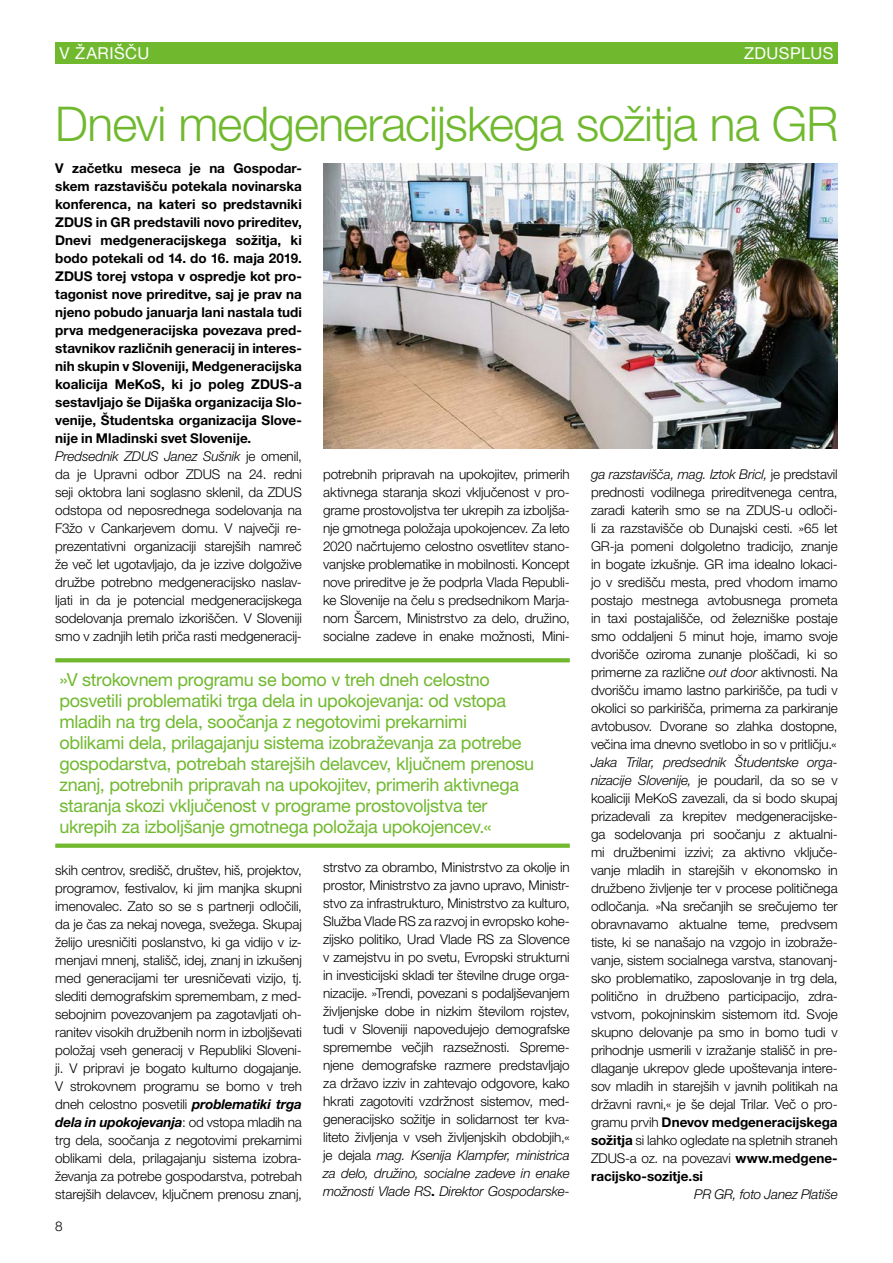
<style>
.page{position:relative;width:893px;height:1263px;background:#fff}
.page>*{position:absolute;margin:0;border:0;box-sizing:border-box;transform-origin:0 0}
.NASLOV{font:300 48px "Helvetica Neue LT Pro";letter-spacing:-.02em;color:#70b92f}
.izpostavek{font:18px/21px "Helvetica Neue LT Pro";letter-spacing:-.02em;color:#70b92f}
.PASICA{font:16.5px "Helvetica Neue LT Pro";letter-spacing:.025em;color:#fff}
.BODY{font:300 13.5px/18px "Helvetica Neue LT Pro";letter-spacing:-.01em;color:#000;text-align:justify}
.BODY-2{font:700 13.5px/18px "Helvetica Neue LT Pro";letter-spacing:-.005em;color:#000;text-align:justify}
.Avtor{font:italic 300 13.5px "Helvetica Neue LT Pro";letter-spacing:-.015em;color:#000}
.s1{font-style:italic}
.s2{font-weight:700}
.s3{font-weight:700;font-style:italic}
</style>
<div class="page">
<div style="left:55px;top:43px;width:783px;height:21px;background:#70b92f"></div>
<img style="left:323px;top:163px;width:515px;height:285px">
<svg style="left:55px;top:658px;width:515px;height:4px;background:#76bc38"></svg>
<div style="left:55px;top:843px;width:515px;height:5px;background:#70b92f"></div>
<p class="PASICA" style="left:60px;top:43px;width:91px">V ŽARIŠČU</p>
<p class="PASICA" style="left:744px;top:43px;width:91px">ZDUSPLUS</p>
<p class="NASLOV" style="left:55px;top:94px;width:785px">Dnevi medgeneracijskega sožitja na GR</p>
<p class="BODY-2" style="left:55px;top:159px;width:248px">V začetku meseca je na Gospodar&shy;skem razstavišču potekala novinarska konferenca, na kateri so predstavniki ZDUS in GR predstavili novo prireditev, Dnevi medgeneracijskega sožitja, ki bodo potekali od 14. do 16. maja 2019.<br>ZDUS torej vstopa v ospredje kot pro&shy;tagonist nove prireditve, saj je prav na njeno pobudo januarja lani nastala tudi prva medgeneracijska povezava pred&shy;stavnikov različnih generacij in interes&shy;nih skupin v Sloveniji, Medgeneracijska koalicija MeKoS, ki jo poleg ZDUS-a sestavljajo še Dijaška organizacija Slo&shy;venije, Študentska organizacija Slove&shy;nije in Mladinski svet Slovenije.</p>
<p class="BODY" style="left:55px;top:447px;width:248px"><span class="s1">Predsednik ZDUS Janez Sušnik</span> je omenil, da je Upravni odbor ZDUS na 24. redni seji oktobra lani soglasno sklenil, da ZDUS odstopa od neposrednega sodelovanja na F3žo v Cankarjevem domu. V največji re&shy;prezentativni organizaciji starejših namreč že več let ugotavljajo, da je izzive dolgožive družbe potrebno medgeneracijsko naslav&shy;ljati in da je potencial medgeneracijskega sodelovanja premalo izkoriščen. V Sloveniji smo v zadnjih letih priča rasti medgeneracij-</p>
<p class="BODY" style="left:323px;top:465px;width:248px">potrebnih pripravah na upokojitev, primerih aktivnega staranja skozi vključenost v pro&shy;grame prostovoljstva ter ukrepih za izboljša&shy;nje gmotnega položaja upokojencev. Za leto 2020 načrtujemo celostno osvetlitev stano&shy;vanjske problematike in mobilnosti. Koncept nove prireditve je že podprla Vlada Republi&shy;ke Slovenije na čelu s predsednikom Marja&shy;nom Šarcem, Ministrstvo za delo, družino, socialne zadeve in enake možnosti, Mini-</p>
<p class="BODY" style="left:591px;top:465px;width:248px"><span class="s1">ga razstavišča, mag. Iztok Bricl,</span> je predstavil prednosti vodilnega prireditvenega centra, zaradi katerih smo se na ZDUS-u odloči&shy;li za razstavišče ob Dunajski cesti. »65 let GR-ja pomeni dolgoletno tradicijo, znanje in bogate izkušnje. GR ima idealno lokaci&shy;jo v središču mesta, pred vhodom imamo postajo mestnega avtobusnega prometa in taxi postajališče, od železniške postaje smo oddaljeni 5 minut hoje, imamo svoje dvorišče oziroma zunanje ploščadi, ki so primerne za različne <span class="s1">out door</span> aktivnosti. Na dvorišču imamo lastno parkirišče, pa tudi v okolici so parkirišča, primerna za parkiranje avtobusov. Dvorane so zlahka dostopne, večina ima dnevno svetlobo in so v pritličju.«</p>
<p class="BODY" style="left:591px;top:753px;width:248px"><span class="s1">Jaka Trilar, predsednik Študentske orga&shy;nizacije Slovenije,</span> je poudaril, da so se v koaliciji MeKoS zavezali, da si bodo skupaj prizadevali za krepitev medgeneracijske&shy;ga sodelovanja pri soočanju z aktualni&shy;mi družbenimi izzivi; za aktivno vključe&shy;vanje mladih in starejših v ekonomsko in družbeno življenje ter v procese političnega odločanja. »Na srečanjih se srečujemo ter obravnavamo aktualne teme, predvsem tiste, ki se nanašajo na vzgojo in izobraže&shy;vanje, sistem socialnega varstva, stanovanj&shy;sko problematiko, zaposlovanje in trg dela, politično in družbeno participacijo, zdra&shy;vstvom, pokojninskim sistemom itd. Svoje skupno delovanje pa smo in bomo tudi v prihodnje usmerili v izražanje stališč in pre&shy;dlaganje ukrepov glede upoštevanja intere&shy;sov mladih in starejših v javnih politikah na državni ravni,« je še dejal Trilar. Več o pro&shy;gramu prvih <span class="s2">Dnevov medgeneracijskega sožitja</span> si lahko ogledate na spletnih straneh ZDUS-a oz. na povezavi <span class="s2">www.medgene&shy;racijsko-sozitje.si</span></p>
<p class="Avtor" style="left:694px;top:1186px;width:145px">PR GR, foto Janez Platiše</p>
<p class="izpostavek" style="left:60px;top:669px;width:476px">»V strokovnem programu se bomo v treh dneh celostno posvetili problematiki trga dela in upokojevanja: od vstopa mladih na trg dela, soočanja z negotovimi prekarnimi oblikami dela, prilagajanju sistema izobraževanja za potrebe gospodarstva, potrebah starejših delavcev, ključnem prenosu znanj, potrebnih pripravah na upokojitev, primerih aktivnega staranja skozi vključenost v programe prostovoljstva ter ukrepih za izboljšanje gmotnega položaja upokojencev.«</p>
<p class="BODY" style="left:55px;top:860px;width:248px">skih centrov, središč, društev, hiš, projektov, programov, festivalov, ki jim manjka skupni imenovalec. Zato so se s partnerji odločili, da je čas za nekaj novega, svežega. Skupaj želijo uresničiti poslanstvo, ki ga vidijo v iz&shy;menjavi mnenj, stališč, idej, znanj in izkušenj med generacijami ter uresničevati vizijo, tj. slediti demografskim spremembam, z med&shy;sebojnim povezovanjem pa zagotavljati oh&shy;ranitev visokih družbenih norm in izboljševati položaj vseh generacij v Republiki Sloveni&shy;ji. V pripravi je bogato kulturno dogajanje.<br>V strokovnem programu se bomo v treh dneh celostno posvetili <span class="s3">problematiki trga dela in upokojevanja</span>: od vstopa mladih na trg dela, soočanja z negotovimi prekarnimi oblikami dela, prilagajanju sistema izobra&shy;ževanja za potrebe gospodarstva, potrebah starejših delavcev, ključnem prenosu znanj,</p>
<p class="BODY" style="left:323px;top:858px;width:248px">strstvo za obrambo, Ministrstvo za okolje in prostor, Ministrstvo za javno upravo, Ministr&shy;stvo za infrastrukturo, Ministrstvo za kulturo, Služba Vlade RS za razvoj in evropsko kohe&shy;zijsko politiko, Urad Vlade RS za Slovence v zamejstvu in po svetu, Evropski strukturni in investicijski skladi ter številne druge orga&shy;nizacije. »Trendi, povezani s podaljševanjem življenjske dobe in nizkim številom rojstev, tudi v Sloveniji napovedujejo demografske spremembe večjih razsežnosti. Spreme&shy;njene demografske razmere predstavljajo za državo izziv in zahtevajo odgovore, kako hkrati zagotoviti vzdržnost sistemov, med&shy;generacijsko sožitje in solidarnost ter kva&shy;liteto življenja v vseh življenjskih obdobjih,« je dejala <span class="s1">mag. Ksenija Klampfer, ministrica za delo, družino, socialne zadeve in enake možnosti Vlade RS</span><span class="s2">.</span> <span class="s1">Direktor Gospodarske-</span></p>
<p class="BODY" style="left:55px;top:1217px;width:9px">8</p>
</div>
